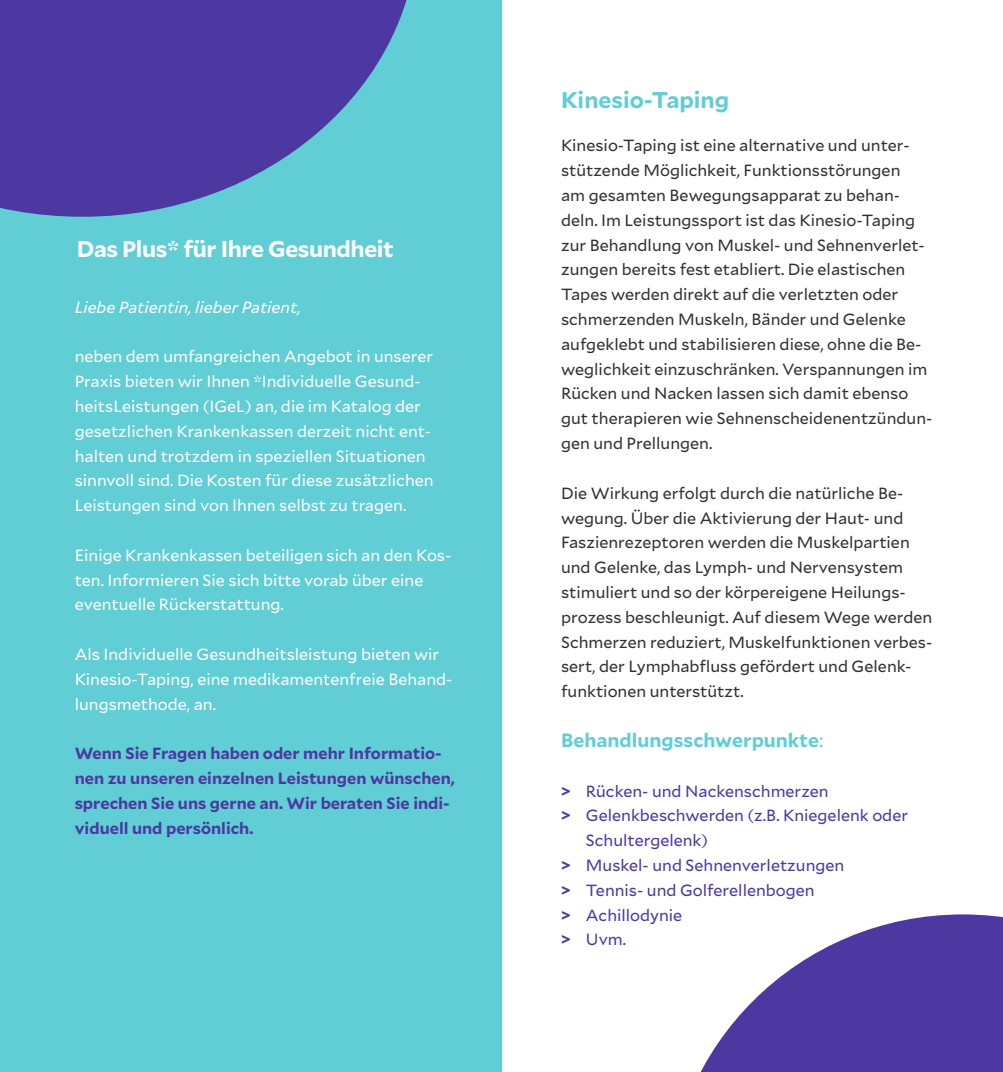
<style>
.page{position:relative;width:1003px;height:1072px;background:#fff}
.page>*{position:absolute;margin:0;border:0;box-sizing:border-box;transform-origin:0 0}
.t1{font:700 22.75px "Mallory";letter-spacing:-.02em;color:#fff}
.t2{font:700 22.75px "Mallory";color:#61cdd5}
.t3{font:700 19.25px "Mallory";color:#61cdd5}
.t4{font:16.1px/24.8px "Mallory";color:#313130}
.t5{font:16.1px/24.8px "Mallory";color:#fff}
.t6{font:16.1px "Mallory";color:#4d37a1}
.t7{font:700 16.1px/24.8px "Mallory";color:#4d37a1}
.t8{font:italic 16.1px "Mallory";color:#fff}
.s1{font-weight:400}
.s2{font-weight:700}
</style>
<div class="page">
<div style="left:0;top:0;width:501px;height:1071px;background:#61cdd5"></div>
<svg style="left:0;top:0;width:407px;height:217px;fill:#4d37a1"></svg>
<svg style="left:701px;top:914px;width:301px;height:157px;fill:#4d37a1"></svg>
<h1 class="t1" style="left:77px;top:232px;width:318px">Das Plus* für Ihre Gesundheit</h1>
<p class="t8" style="left:75px;top:295px;width:228px">Liebe Patientin, lieber Patient,</p>
<p class="t5" style="left:75px;top:343px;width:360px">neben dem umfangreichen Angebot in unserer Praxis bieten wir Ihnen *Individuelle Gesund&shy;heitsLeistungen (IGeL) an, die im Katalog der gesetzlichen Krankenkassen derzeit nicht ent&shy;halten und trotzdem in speziellen Situationen sinnvoll sind. Die Kosten für diese zusätzlichen Leistungen sind von Ihnen selbst zu tragen.</p>
<p class="t5" style="left:75px;top:542px;width:378px">Einige Krankenkassen beteiligen sich an den Kos&shy;ten. Informieren Sie sich bitte vorab über eine eventuelle Rückerstattung.</p>
<p class="t5" style="left:75px;top:641px;width:379px">Als Individuelle Gesundheitsleistung bieten wir<br>Kinesio-Taping, eine medikamentenfreie Behand&shy;lungsmethode, an.</p>
<p class="t7" style="left:75px;top:740px;width:381px">Wenn Sie Fragen haben oder mehr Informatio&shy;nen zu unseren einzelnen Leistungen wünschen, sprechen Sie uns gerne an. Wir beraten Sie indi&shy;viduell und persönlich.</p>
<h1 class="t2" style="left:561px;top:83px;width:170px">Kinesio-Taping</h1>
<p class="t4" style="left:561px;top:132px;width:372px">Kinesio-Taping ist eine alternative und unter&shy;stützende Möglichkeit, Funktionsstörungen<br>am gesamten Bewegungsapparat zu behan&shy;deln. Im Leistungssport ist das Kinesio-Taping zur Behandlung von Muskel- und Sehnenverlet&shy;zungen bereits fest etabliert. Die elastischen Tapes werden direkt auf die verletzten oder schmerzenden Muskeln, Bänder und Gelenke aufgeklebt und stabilisieren diese, ohne die Be&shy;weglichkeit einzuschränken. Verspannungen im Rücken und Nacken lassen sich damit ebenso gut therapieren wie Sehnenscheidenentzündun&shy;gen und Prellungen.</p>
<p class="t4" style="left:561px;top:480px;width:372px">Die Wirkung erfolgt durch die natürliche Be&shy;wegung. Über die Aktivierung der Haut- und Faszienrezeptoren werden die Muskelpartien und Gelenke, das Lymph- und Nervensystem stimuliert und so der körpereigene Heilungs&shy;prozess beschleunigt. Auf diesem Wege werden Schmerzen reduziert, Muskelfunktionen verbes&shy;sert, der Lymphabfluss gefördert und Gelenk&shy;funktionen unterstützt.</p>
<p class="t3" style="left:561px;top:725px;width:264px">Behandlungsschwerpunkte<span class="s1">:</span></p>
<p class="t6" style="left:561px;top:779px;width:269px"><span class="s2">&gt;</span> Rücken- und Nackenschmerzen</p>
<p class="t6" style="left:561px;top:804px;width:348px"><span class="s2">&gt;</span> Gelenkbeschwerden (z.B. Kniegelenk oder</p>
<p class="t6" style="left:585px;top:829px;width:124px">Schultergelenk)</p>
<p class="t6" style="left:561px;top:853px;width:285px"><span class="s2">&gt;</span> Muskel- und Sehnenverletzungen</p>
<p class="t6" style="left:561px;top:878px;width:255px"><span class="s2">&gt;</span> Tennis- und Golferellenbogen</p>
<p class="t6" style="left:561px;top:903px;width:123px"><span class="s2">&gt;</span> Achillodynie</p>
<p class="t6" style="left:561px;top:928px;width:67px"><span class="s2">&gt;</span> Uvm.</p>
</div>
